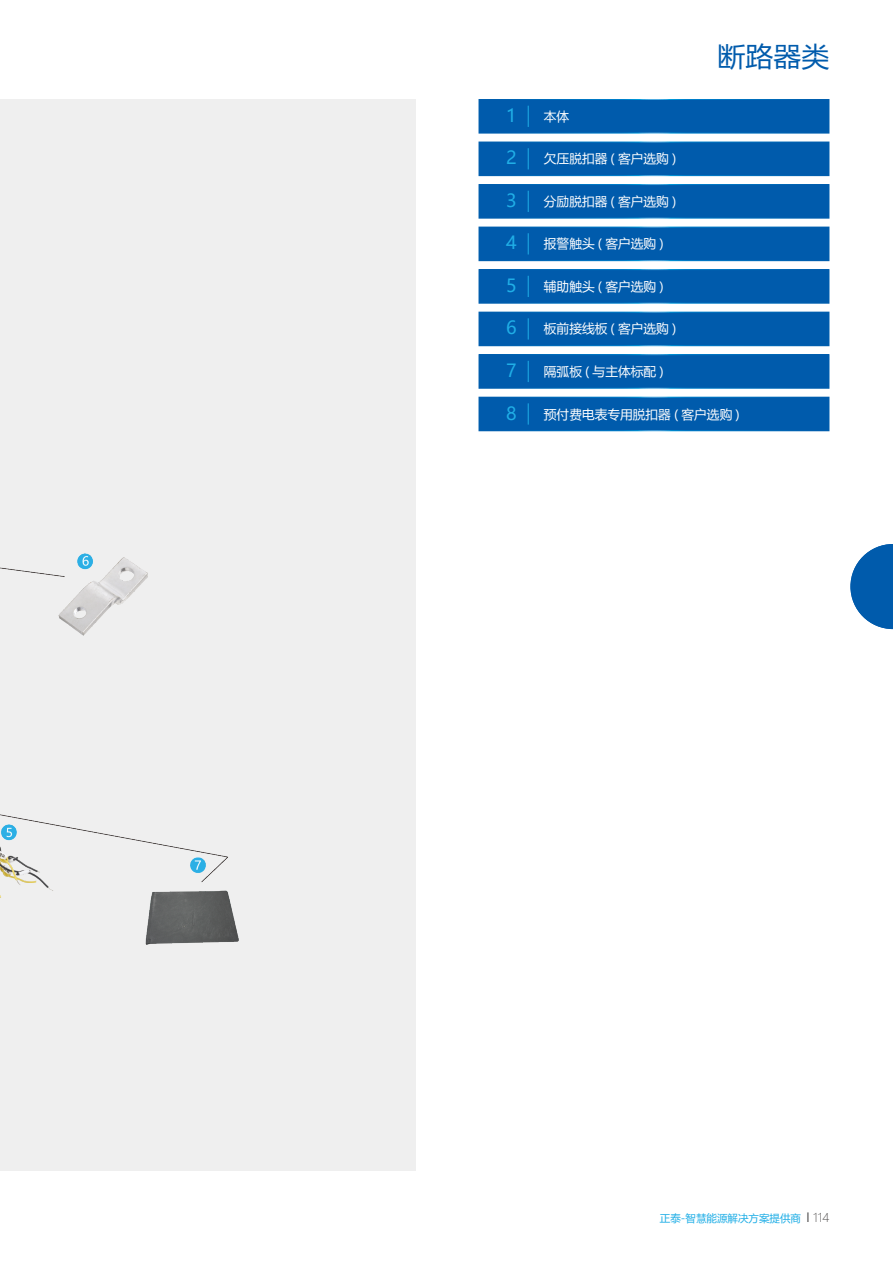
<style>
.page{position:relative;width:893px;height:1263px;background:#fff}
.page>*{position:absolute;margin:0;border:0;box-sizing:border-box;transform-origin:0 0}
.t1{font:27px "Microsoft Ya Hei";color:#005bac}
.t2{font:18px "Microsoft Ya Hei";color:#20aee6}
.t3{font:12.75px "Microsoft Ya Hei";color:#fff}
.t4{font:10.5px "Microsoft Ya Hei";color:#20aee6}
.s1{font-size:12px;color:#595757}
.s2{font-weight:300;font-size:12px;color:#595757}
</style>
<div class="page">
<svg style="left:850px;top:544px;width:43px;height:85px"></svg>
<div style="left:479px;top:99px;width:350px;height:34px;background:#005bac"></div>
<svg style="left:528px;top:106px;width:1px;height:21px"></svg>
<div style="left:479px;top:142px;width:350px;height:34px;background:#005bac"></div>
<div style="left:479px;top:185px;width:350px;height:33px;background:#005bac"></div>
<div style="left:479px;top:227px;width:350px;height:34px;background:#005bac"></div>
<div style="left:479px;top:270px;width:350px;height:33px;background:#005bac"></div>
<div style="left:479px;top:312px;width:350px;height:34px;background:#005bac"></div>
<div style="left:479px;top:355px;width:350px;height:33px;background:#005bac"></div>
<div style="left:479px;top:397px;width:350px;height:34px;background:#005bac"></div>
<svg style="left:528px;top:148px;width:1px;height:21px"></svg>
<svg style="left:528px;top:191px;width:1px;height:21px"></svg>
<svg style="left:528px;top:233px;width:1px;height:21px"></svg>
<svg style="left:528px;top:276px;width:1px;height:21px"></svg>
<svg style="left:528px;top:318px;width:1px;height:22px"></svg>
<svg style="left:528px;top:361px;width:1px;height:21px"></svg>
<svg style="left:528px;top:403px;width:1px;height:22px"></svg>
<div style="left:0;top:99px;width:415px;height:1071px;background:#efefef"></div>
<img style="left:0;top:553px;width:238px;height:392px">
<h1 class="t1" style="left:717px;top:38px;width:113px">断路器类</h1>
<p class="t2" style="left:506px;top:103px;width:12px">1</p>
<p class="t3" style="left:544px;top:108px;width:27px">本体</p>
<p class="t2" style="left:506px;top:146px;width:12px">2</p>
<p class="t2" style="left:506px;top:188px;width:12px">3</p>
<p class="t2" style="left:506px;top:231px;width:12px">4</p>
<p class="t2" style="left:506px;top:273px;width:12px">5</p>
<p class="t2" style="left:506px;top:316px;width:12px">6</p>
<p class="t2" style="left:506px;top:358px;width:12px">7</p>
<p class="t2" style="left:506px;top:401px;width:12px">8</p>
<p class="t3" style="left:544px;top:150px;width:134px">欠压脱扣器 ( 客户选购 )</p>
<p class="t3" style="left:544px;top:193px;width:134px">分励脱扣器 ( 客户选购 )</p>
<p class="t3" style="left:544px;top:235px;width:121px">报警触头 ( 客户选购 )</p>
<p class="t3" style="left:544px;top:278px;width:121px">辅助触头 ( 客户选购 )</p>
<p class="t3" style="left:544px;top:320px;width:134px">板前接线板 ( 客户选购 )</p>
<p class="t3" style="left:544px;top:363px;width:121px">隔弧板 ( 与主体标配 )</p>
<p class="t3" style="left:544px;top:405px;width:197px">预付费电表专用脱扣器 ( 客户选购 )</p>
<p class="t4" style="left:660px;top:1210px;width:171px">正泰-智慧能源解决方案提供商 <span class="s1">l</span> <span class="s2">114</span></p>
</div>
